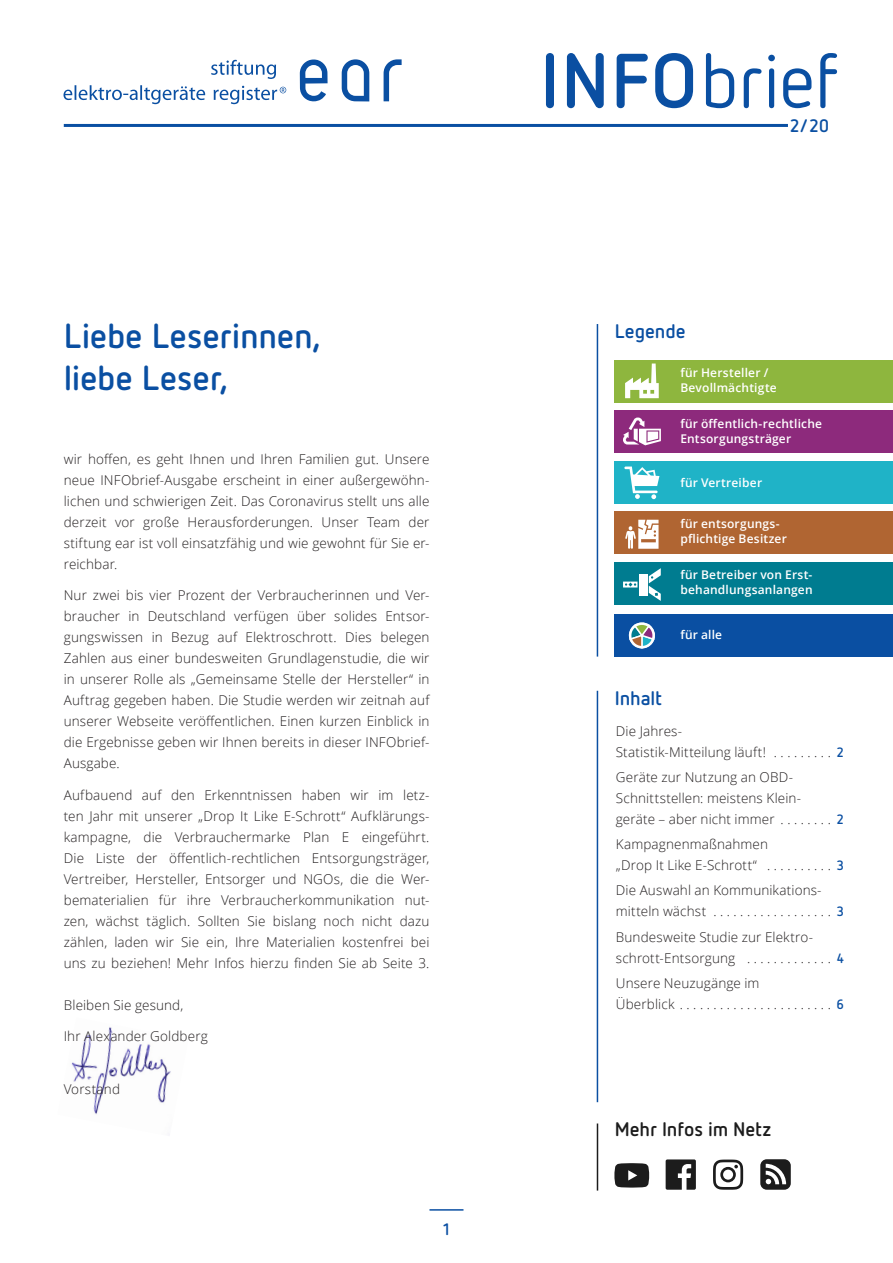
<style>
.page{position:relative;width:893px;height:1263px;background:#fff}
.page>*{position:absolute;margin:0;border:0;box-sizing:border-box;transform-origin:0 0}
.Fließtext{font:76.5px "Netto OT";letter-spacing:-.025em;color:#0a4fa2}
.Überschrift{font:700 34.5px/42px "Netto OT";letter-spacing:-.005em;color:#0a4fa2}
.t1{font:700 19.5px "Netto OT";letter-spacing:-.005em;color:#1c1c1c}
.t2{font:700 19.5px "Netto OT";letter-spacing:-.005em;color:#0a4fa2}
.t3{font:700 18px "Netto OT";color:#0a4fa2}
.t4{font:700 16.5px "Netto OT";color:#0a4fa2}
.Fließtext-2{font:300 13.5px/21px "Open Sans";letter-spacing:.01em;color:#231f20}
.Fließtext-3{font:700 13.5px "Netto OT";color:#0a4fa2}
.Fließtext-4{font:600 12px/15px "Open Sans";letter-spacing:.015em;color:#fff}
.s1{font-weight:700}
</style>
<div class="page">
<hr style="left:429px;top:1209px;width:34px;height:2px;background:#0a4fa2">
<img style="left:71px;top:1027px;width:100px;height:88px">
<div style="left:615px;top:512px;width:278px;height:42px;background:#b06532"></div>
<div style="left:615px;top:562px;width:278px;height:43px;background:#007c90"></div>
<div style="left:615px;top:360px;width:278px;height:42px;background:#8eb63e"></div>
<div style="left:615px;top:410px;width:278px;height:43px;background:#8d2a7c"></div>
<div style="left:615px;top:461px;width:278px;height:42px;background:#1fb3c7"></div>
<svg style="left:300px;top:59px;width:28px;height:42px"></svg>
<svg style="left:342px;top:59px;width:27px;height:42px"></svg>
<svg style="left:384px;top:59px;width:18px;height:42px"></svg>
<svg style="left:214px;top:86px;width:72px;height:18px"></svg>
<svg style="left:211px;top:60px;width:65px;height:19px"></svg>
<svg style="left:64px;top:85px;width:141px;height:19px"></svg>
<hr style="left:64px;top:124px;width:724px;height:3px;background:#0a4fa2">
<svg style="left:623px;top:582px;width:14px;height:5px"></svg>
<svg style="left:649px;top:568px;width:12px;height:33px"></svg>
<div style="left:639px;top:574px;width:9px;height:21px;background:#fff"></div>
<svg style="left:625px;top:520px;width:33px;height:29px"></svg>
<svg style="left:625px;top:363px;width:34px;height:35px"></svg>
<svg style="left:623px;top:417px;width:38px;height:28px"></svg>
<svg style="left:624px;top:466px;width:35px;height:33px"></svg>
<div style="left:615px;top:614px;width:278px;height:43px;background:#0a4fa2"></div>
<svg style="left:628px;top:622px;width:27px;height:27px"></svg>
<hr style="left:597px;top:324px;width:1px;height:333px;background:#0a4fa2">
<hr style="left:597px;top:691px;width:1px;height:411px;background:#0a4fa2">
<svg style="left:614px;top:1163px;width:35px;height:24px"></svg>
<hr style="left:597px;top:1123px;width:1px;height:67px;background:#1c1c1c">
<svg style="left:666px;top:1159px;width:30px;height:31px"></svg>
<svg style="left:760px;top:1159px;width:31px;height:31px"></svg>
<svg style="left:713px;top:1159px;width:30px;height:31px"></svg>
<p class="Überschrift" style="left:64px;top:314px;width:258px">Liebe Leserinnen, liebe Leser,</p>
<p class="Fließtext-2" style="left:64px;top:448px;width:367px;text-align:justify">wir hoffen, es geht Ihnen und Ihren Familien gut. Unsere neue INFObrief-Ausgabe erscheint in einer außergewöhn&shy;lichen und schwierigen Zeit. Das Coronavirus stellt uns alle derzeit vor große Herausforderungen. Unser Team der stiftung ear ist voll einsatzfähig und wie gewohnt für Sie er&shy;reichbar.</p>
<p class="Fließtext-2" style="left:64px;top:584px;width:367px;text-align:justify">Nur zwei bis vier Prozent der Verbraucherinnen und Ver&shy;braucher in Deutschland verfügen über solides Entsor&shy;gungswissen in Bezug auf Elektroschrott. Dies belegen Zahlen aus einer bundesweiten Grundlagenstudie, die wir in unserer Rolle als „Gemeinsame Stelle der Hersteller“ in Auftrag gegeben haben. Die Studie werden wir zeitnah auf unserer Webseite veröffentlichen. Einen kurzen Einblick in die Ergebnisse geben wir Ihnen bereits in dieser INFObrief-Ausgabe.</p>
<p class="Fließtext-2" style="left:64px;top:784px;width:367px;text-align:justify">Aufbauend auf den Erkenntnissen haben wir im letz&shy;ten Jahr mit unserer „Drop It Like E-Schrott“ Aufklärungs&shy;kampagne, die Verbrauchermarke Plan E eingeführt.<br>Die Liste der öffentlich-rechtlichen Entsorgungsträger, Vertreiber, Hersteller, Entsorger und NGOs, die die Wer&shy;bematerialien für ihre Verbraucherkommunikation nut&shy;zen, wächst täglich. Sollten Sie bislang noch nicht dazu zählen, laden wir Sie ein, Ihre Materialien kostenfrei bei uns zu beziehen! Mehr Infos hierzu finden Sie ab Seite 3.</p>
<p class="Fließtext-2" style="left:64px;top:994px;width:121px">Bleiben Sie gesund,</p>
<p class="Fließtext-2" style="left:64px;top:1025px;width:146px">Ihr Alexander Goldberg</p>
<p class="Fließtext-2" style="left:64px;top:1078px;width:58px">Vorstand</p>
<p class="t4" style="left:443px;top:1219px;width:8px">1</p>
<p class="Fließtext" style="left:540px;top:34px;width:299px"><span class="s1">INFO</span>brief</p>
<p class="t2" style="left:615px;top:318px;width:72px">Legende</p>
<p class="t3" style="left:790px;top:114px;width:41px">2/20</p>
<p class="Fließtext-4" style="left:680px;top:365px;width:98px">für Hersteller /<br>Bevollmächtigte</p>
<p class="Fließtext-4" style="left:680px;top:416px;width:143px">für öffentlich-rechtliche<br>Entsorgungsträger</p>
<p class="Fließtext-4" style="left:680px;top:475px;width:83px">für Vertreiber</p>
<p class="Fließtext-4" style="left:680px;top:516px;width:108px">für entsorgungs&shy;pflichtige Besitzer</p>
<p class="Fließtext-4" style="left:680px;top:567px;width:134px">für Betreiber von Erst&shy;behandlungsanlangen</p>
<p class="Fließtext-4" style="left:680px;top:627px;width:43px">für alle</p>
<p class="t2" style="left:615px;top:686px;width:49px">Inhalt</p>
<p class="Fließtext-2" style="left:616px;top:720px;width:158px">Die Jahres-<br>Statistik-Mitteilung läuft! ..........</p>
<p class="Fließtext-3" style="left:837px;top:743px;width:9px">2</p>
<p class="Fließtext-2" style="left:616px;top:766px;width:187px">Geräte zur Nutzung an OBD-<br>Schnittstellen: meistens Klein&shy;geräte – aber nicht immer ........</p>
<p class="Fließtext-3" style="left:837px;top:810px;width:9px">2</p>
<p class="Fließtext-2" style="left:616px;top:833px;width:156px">Kampagnenmaßnahmen „Drop It Like E-Schrott“ ..........</p>
<p class="Fließtext-3" style="left:837px;top:857px;width:9px">3</p>
<p class="Fließtext-2" style="left:616px;top:879px;width:207px">Die Auswahl an Kommunikations&shy;mitteln wächst ..................</p>
<p class="Fließtext-3" style="left:837px;top:903px;width:9px">3</p>
<p class="Fließtext-2" style="left:616px;top:926px;width:199px">Bundesweite Studie zur Elektro&shy;schrott-Entsorgung ..............</p>
<p class="Fließtext-3" style="left:837px;top:949px;width:9px">4</p>
<p class="Fließtext-2" style="left:616px;top:972px;width:145px">Unsere Neuzugänge im<br>Überblick .......................</p>
<p class="Fließtext-3" style="left:836px;top:995px;width:9px">6</p>
<p class="t1" style="left:615px;top:1116px;width:158px">Mehr Infos im Netz</p>
</div>
